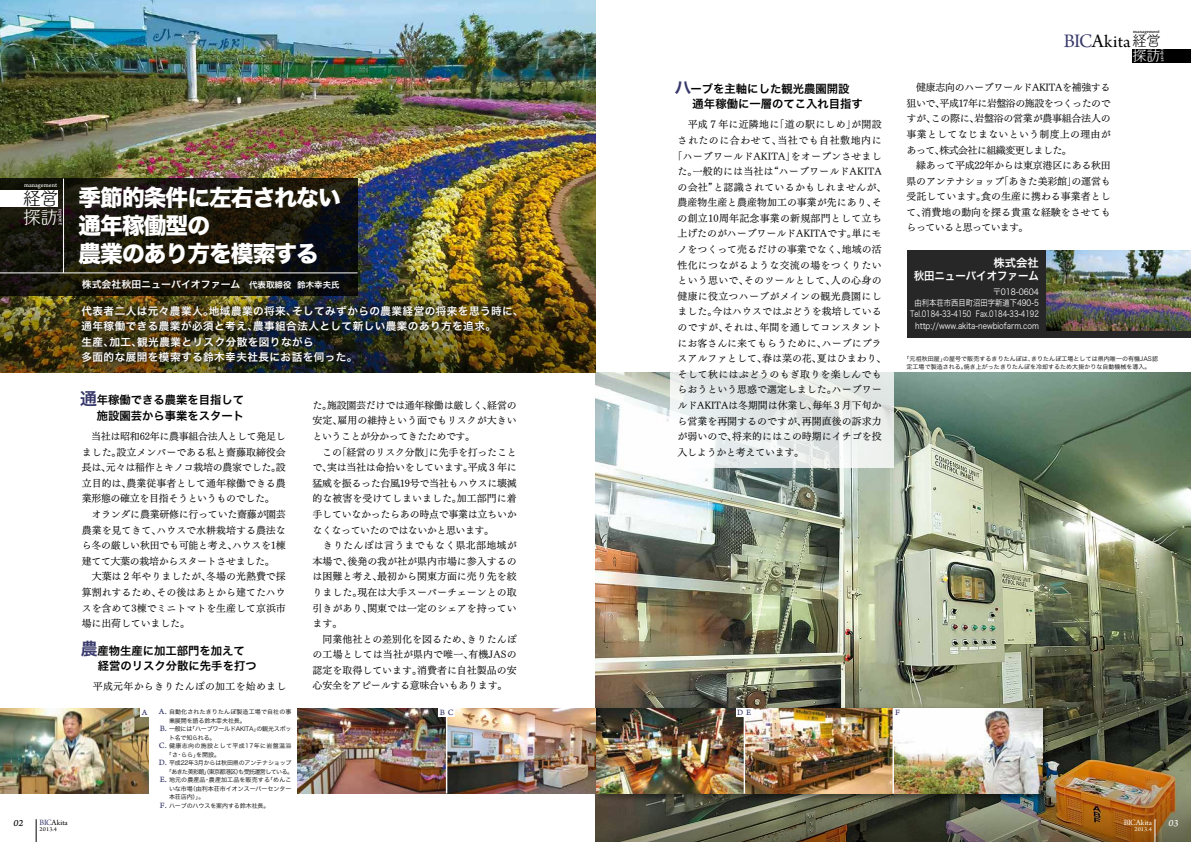
<style>
.page{position:relative;width:1191px;height:842px;background:#fff}
.page>*{position:absolute;margin:0;border:0;box-sizing:border-box;transform-origin:0 0}
.t1{font:22.7px/28.3px "Hira Kaku Std N W8";letter-spacing:-.04em;color:#fff}
.t2{font:18.3px "Arno Pro Subhead";color:#000;scale:1.05 1}
.t3{font:17.6px "Pearl CID L";color:#000}
.t4{font:17.6px "Pearl CID L";color:#fff}
.t5{font:17px "Hira Kaku Pro N W6";color:#37386b}
.t6{font:14.1px "Pearl CID L";color:#fff}
.t7{font:11.3px/15.6px "Hira Kaku Pro N W6";color:#000}
.t8{font:11.3px/12.8px "Hira Kaku Pro N W6";color:#fff;text-align:right}
.t9{font:10.6px/15.6px "Hira Kaku Pro N W6";letter-spacing:.04em;color:#fff}
.t10{font:9.9px/15.6px "Tsuku Min CID RB";letter-spacing:.005em;color:#000}
.t11{font:9.9px/15.6px "Tsuku Min CID RB";letter-spacing:-.02em;color:#000}
.t12{font:9.9px "Tsuku Min CID RB";letter-spacing:.03em;color:#000}
.t13{font:9.9px "Tsuku Min CID RB";letter-spacing:.025em;color:#000}
.t14{font:9.9px "Hira Kaku Pro N W6";color:#fff}
.t15{font:9.9px "Tsuku Min CID RB";letter-spacing:.055em;color:#000}
.t16{font:9.9px "Arno Pro Italic Caption";color:#000}
.t17{font:9.9px "Arno Pro Italic Caption";color:#fff}
.t18{font:8.5px/11.3px "Hira Kaku Pro N W3";color:#fff;text-align:right;scale:.9 1}
.t19{font:8.5px/17px "Arno Pro Caption";color:#37386b;text-align:justify}
.t20{font:8.5px "Arno Pro Subhead";color:#fff}
.t21{font:7.7px "Arno Pro Subhead";color:#000;scale:1.05 1}
.t22{font:6.4px "Arno Pro Caption";color:#fff}
.t23{font:6.4px "Arno Pro Subhead";color:#000;scale:1.05 1}
.t24{font:6.4px "Arno Pro Subhead";color:#fff;scale:1.05 1}
.t25{font:6px/8.1px "Hira Kaku Pro N W3";color:#000}
.t26{font:6px "Hira Kaku Pro N W3";letter-spacing:-.02em;color:#000}
.t27{font:6px "Hira Kaku Pro N W3";letter-spacing:-.1em;color:#000}
.t28{font:6px "Hira Kaku Pro N W3";letter-spacing:-.035em;color:#000}
.t29{font:6px "Hira Kaku Pro N W3";letter-spacing:-.03em;color:#000}
.t30{font:6px "Hira Kaku Pro N W3";letter-spacing:.02em;color:#000}
.t31{font:6px "Hira Kaku Pro N W3";letter-spacing:.055em;color:#000}
.t32{font:6px "Hira Kaku Pro N W3";letter-spacing:-.04em;color:#000}
.t33{font:5.2px "Arno Pro Caption";letter-spacing:-.02em;color:#fff}
.t34{font:5.1px "Arno Pro Caption";color:#000}
.s1{font-size:8.5px}
.s2{font-size:20.1px;color:#37386b}
.s3{font-size:20.1px}
.s4{font-family:"Pearl CID L";font-size:14.1px}
.s5{font-size:8.5px;color:#37386b}
.s6{font-size:7.7px}
</style>
<div class="page">
<img style="left:595px;top:373px;width:596px;height:311px">
<svg style="left:670px;top:372px;width:223px;height:96px;fill:#e6ecec"></svg>
<img style="left:595px;top:684px;width:596px;height:158px">
<img style="left:590px;top:703px;width:463px;height:102px">
<img style="left:0;top:0;width:595px;height:246px">
<div style="left:906px;top:250px;width:285px;height:87px;background:#272727"></div>
<img style="left:0;top:708px;width:149px;height:85px">
<img style="left:298px;top:708px;width:744px;height:85px">
<img style="left:1047px;top:250px;width:144px;height:81px">
<hr style="left:446px;top:708px;width:1px;height:85px;background:#fff">
<hr style="left:743px;top:708px;width:2px;height:85px;background:#fff">
<hr style="left:892px;top:708px;width:2px;height:85px;background:#fff">
<img style="left:0;top:246px;width:595px;height:127px">
<svg style="left:0;top:179px;width:358px;height:117px;background:#1a160d"></svg>
<hr style="left:0;top:273px;width:357px;height:1px;background:#fff">
<hr style="left:63px;top:179px;width:1px;height:94px;background:#fff">
<div style="left:0;top:190px;width:57px;height:17px;background:#fff"></div>
<div style="left:140px;top:708px;width:9px;height:9px;background:#fff"></div>
<div style="left:438px;top:708px;width:8px;height:9px;background:#fff"></div>
<div style="left:446px;top:708px;width:9px;height:9px;background:#fff"></div>
<div style="left:736px;top:708px;width:8px;height:9px;background:#fff"></div>
<div style="left:744px;top:708px;width:9px;height:9px;background:#fff"></div>
<div style="left:893px;top:708px;width:8px;height:9px;background:#fff"></div>
<img style="left:75px;top:299px;width:500px;height:74px">
<svg style="left:36px;top:819px;width:1px;height:23px"></svg>
<svg style="left:1154px;top:819px;width:1px;height:23px"></svg>
<div style="left:1132px;top:49px;width:59px;height:13px;background:#000"></div>
<p class="t22" style="left:24px;top:181px;width:35px">management</p>
<h3 class="t3" style="left:23px;top:186px;width:36px">経営</h3>
<h3 class="t4" style="left:23px;top:204px;width:36px">探訪</h3>
<p class="t22" style="left:65px;top:209px;width:17px;rotate:90deg">report</p>
<h1 class="t1" style="left:78px;top:184px;width:264px">季節的条件に左右されない通年稼働型の<br>農業のあり方を模索する</h1>
<p class="t14" style="left:82px;top:276px;width:259px">株式会社秋田ニューバイオファーム<span class="s1">　代表取締役 鈴木幸夫氏</span></p>
<p class="t9" style="left:81px;top:302px;width:444px">代表者二人は元々農業人。地域農業の将来、そしてみずからの農業経営の将来を思う時に、通年稼働できる農業が必須と考え、農事組合法人として新しい農業のあり方を追求。<br>生産、加工、観光農業とリスク分散を図りながら<br>多面的な展開を模索する鈴木幸夫社長にお話を伺った。</p>
<h3 class="t5" style="left:80px;top:383px;width:19px">通</h3>
<p class="t7" style="left:97px;top:392px;width:149px">年稼働できる農業を目指して施設園芸から事業をスタート</p>
<p class="t10" style="left:82px;top:429px;width:206px;text-indent:9px">当社は昭和62年に農事組合法人として発足しました。設立メンバーである私と齋藤取締役会長は、元々は稲作とキノコ栽培の農家でした。設立目的は、農業従事者として通年稼働できる農業形態の確立を目指そうというものでした。　オランダに農業研修に行っていた齋藤が園芸農業を見てきて、ハウスで水耕栽培する農法なら冬の厳しい秋田でも可能と考え、ハウスを1棟建てて大葉の栽培からスタートさせました。　大葉は２年やりましたが、冬場の光熱費で採算割れするため、その後はあとから建てたハウスを含めて3棟でミニトマトを生産して京浜市場に出荷していました。</p>
<p class="t7" style="left:98px;top:642px;width:160px;text-indent:-16px">　 産物生産に加工部門を加えて経営のリスク分散に先手を打つ</p>
<p class="t13" style="left:93px;top:680px;width:195px">平成元年からきりたんぽの加工を始めまし</p>
<h3 class="t5" style="left:81px;top:633px;width:19px">農</h3>
<p class="t10" style="left:312px;top:397px;width:206px">た。施設園芸だけでは通年稼働は厳しく、経営の安定、雇用の維持という面でもリスクが大きいということが分かってきたためです。<br>　この「経営のリスク分散」に先手を打ったことで、実は当社は命拾いをしています。平成３年に猛威を振るった台風19号で当社もハウスに壊滅的な被害を受けてしまいました。加工部門に着手していなかったらあの時点で事業は立ちいかなくなっていたのではないかと思います。<br>　きりたんぽは言うまでもなく県北部地域が本場で、後発の我が社が県内市場に参入するのは困難と考え、最初から関東方面に売り先を絞りました。現在は大手スーパーチェーンとの取引きがあり、関東では一定のシェアを持っています。<br>　同業他社との差別化を図るため、きりたんぽの工場としては当社が県内で唯一、有機JASの認定を取得しています。消費者に自社製品の安心安全をアピールする意味合いもあります。</p>
<h3 class="t5" style="left:674px;top:72px;width:19px">ハ</h3>
<p class="t7" style="left:681px;top:80px;width:183px;text-align:center">ーブを主軸にした観光農園開設<br>　通年稼働に一層のてこ入れ目指す</p>
<p class="t12" style="left:677px;top:118px;width:205px">　平成７年に近隣地に「道の駅にしめ」が開設</p>
<p class="t15" style="left:677px;top:134px;width:206px">されたのに合わせて、当社でも自社敷地内に</p>
<p class="t10" style="left:672px;top:148px;width:210px">「ハーブワールドAKITA」をオープンさせまし</p>
<p class="t10" style="left:677px;top:164px;width:206px">た。一般的には当社は“ハーブワールドAKITA</p>
<p class="t12" style="left:677px;top:181px;width:210px">の会社”と認識されているかもしれませんが、</p>
<p class="t10" style="left:677px;top:195px;width:205px">農産物生産と農産物加工の事業が先にあり、そ</p>
<p class="t13" style="left:677px;top:212px;width:206px">の創立10周年記念事業の新規部門として立ち</p>
<p class="t10" style="left:677px;top:226px;width:205px">上げたのがハーブワールドAKITAです。単にモ</p>
<p class="t10" style="left:677px;top:242px;width:205px">ノをつくって売るだけの事業でなく、地域の活</p>
<p class="t12" style="left:677px;top:259px;width:206px">性化につながるような交流の場をつくりたい</p>
<p class="t12" style="left:677px;top:274px;width:205px">という思いで、そのツールとして、人の心身の</p>
<p class="t12" style="left:677px;top:290px;width:206px">健康に役立つハーブがメインの観光農園にし</p>
<p class="t10" style="left:677px;top:304px;width:205px">ました。今はハウスではぶどうを栽培している</p>
<p class="t12" style="left:677px;top:321px;width:205px">のですが、それは、年間を通してコンスタント</p>
<p class="t10" style="left:677px;top:335px;width:205px">にお客さんに来てもらうために、ハーブにプラ</p>
<p class="t10" style="left:677px;top:351px;width:210px">スアルファとして、春は菜の花、夏はひまわり、</p>
<p class="t12" style="left:677px;top:368px;width:206px">そして秋にはぶどうのもぎ取りを楽しんでも</p>
<p class="t10" style="left:677px;top:382px;width:205px">らおうという思惑で選定しました。ハーブワー</p>
<p class="t10" style="left:677px;top:397px;width:205px">ルドAKITAは冬期間は休業し、毎年３月下旬か</p>
<p class="t10" style="left:677px;top:413px;width:205px">ら営業を再開するのですが、再開直後の訴求力</p>
<p class="t10" style="left:677px;top:429px;width:205px">が弱いので、将来的にはこの時期にイチゴを投</p>
<p class="t11" style="left:677px;top:444px;width:128px">入しようかと考えています。</p>
<p class="t34" style="left:1133px;top:28px;width:28px">management</p>
<h2 class="t2" style="left:1063px;top:31px;width:94px"><span class="s2">BIC</span><span class="s3">A</span>kita<span class="s4">経営</span></h2>
<h3 class="t6" style="left:1132px;top:46px;width:29px">探訪</h3>
<p class="t33" style="left:1165px;top:49px;width:14px;rotate:90deg">report</p>
<p class="t11" style="left:906px;top:80px;width:206px">　健康志向のハーブワールドAKITAを補強する狙いで、平成17年に岩盤浴の施設をつくったのですが、この際に、岩盤浴の営業が農事組合法人の事業としてなじまないという制度上の理由があって、株式会社に組織変更しました。<br>　縁あって平成22年からは東京港区にある秋田県のアンテナショップ「あきた美彩館」の運営も受託しています。食の生産に携わる事業者として、消費地の動向を探る貴重な経験をさせてもらっていると思っています。</p>
<p class="t8" style="left:913px;top:256px;width:127px">株式会社<br>秋田ニューバイオファーム</p>
<p class="t18" style="left:910px;top:285px;width:144px">〒018-0604<br>由利本荘市西目町沼田字新道下490-5<br>Tel.0184-33-4150 Fax.0184-33-4192 http://www.akita-newbiofarm.com</p>
<p class="t25" style="left:906px;top:354px;width:253px;text-indent:-3px">「元祖秋田屋」の屋号で販売するきりたんぽは、きりたんぽ工場としては県内唯一の有機JAS認定工場で製造される。焼き上がったきりたんぽを冷却するため大掛かりな自動機械を導入。</p>
<p class="t30" style="left:169px;top:706px;width:124px">自動化されたきりたんぽ製造工場で自社の事</p>
<p class="t26" style="left:169px;top:715px;width:78px">業展開を語る鈴木幸夫社長。</p>
<p class="t28" style="left:169px;top:723px;width:124px">一般には「ハーブワールドAKITA」の観光スポッ</p>
<p class="t32" style="left:169px;top:732px;width:48px">ト名で知られる。</p>
<p class="t31" style="left:169px;top:740px;width:124px">健康志向の施設として平成17年に岩盤温浴</p>
<p class="t25" style="left:166px;top:750px;width:56px">「さ・らら」を開設。</p>
<p class="t29" style="left:169px;top:757px;width:124px">平成22年3月からは秋田県のアンテナショップ</p>
<p class="t27" style="left:166px;top:766px;width:129px">「あきた美彩館」（東京都港区）も受託運営している。</p>
<p class="t25" style="left:169px;top:775px;width:124px">地元の農産品・農産加工品を販売する「めんこ</p>
<p class="t25" style="left:169px;top:784px;width:124px">いな市場（由利本荘市イオンスーパーセンター</p>
<p class="t25" style="left:169px;top:792px;width:37px">本荘店内）」。</p>
<p class="t26" style="left:169px;top:800px;width:102px">ハーブのハウスを案内する鈴木社長。</p>
<p class="t19" style="left:142px;top:704px;width:7px">A</p>
<p class="t19" style="left:159px;top:704px;width:10px">A.</p>
<p class="t19" style="left:440px;top:704px;width:16px">B C</p>
<p class="t19" style="left:737px;top:704px;width:16px">D E</p>
<p class="t19" style="left:895px;top:704px;width:6px">F</p>
<p class="t19" style="left:159px;top:721px;width:10px">B.<br>C.<br>D.<br>E.</p>
<p class="t19" style="left:160px;top:797px;width:9px">F.</p>
<p class="t16" style="left:14px;top:817px;width:11px">02</p>
<p class="t21" style="left:40px;top:818px;width:28px"><span class="s5">BIC</span><span class="s1">A</span>kita</p>
<p class="t20" style="left:1123px;top:818px;width:30px">BICA<span class="s6">kita</span></p>
<p class="t17" style="left:1168px;top:817px;width:11px">03</p>
<p class="t23" style="left:40px;top:826px;width:18px">2013.4</p>
<p class="t24" style="left:1134px;top:826px;width:18px">2013.4</p>
</div>
